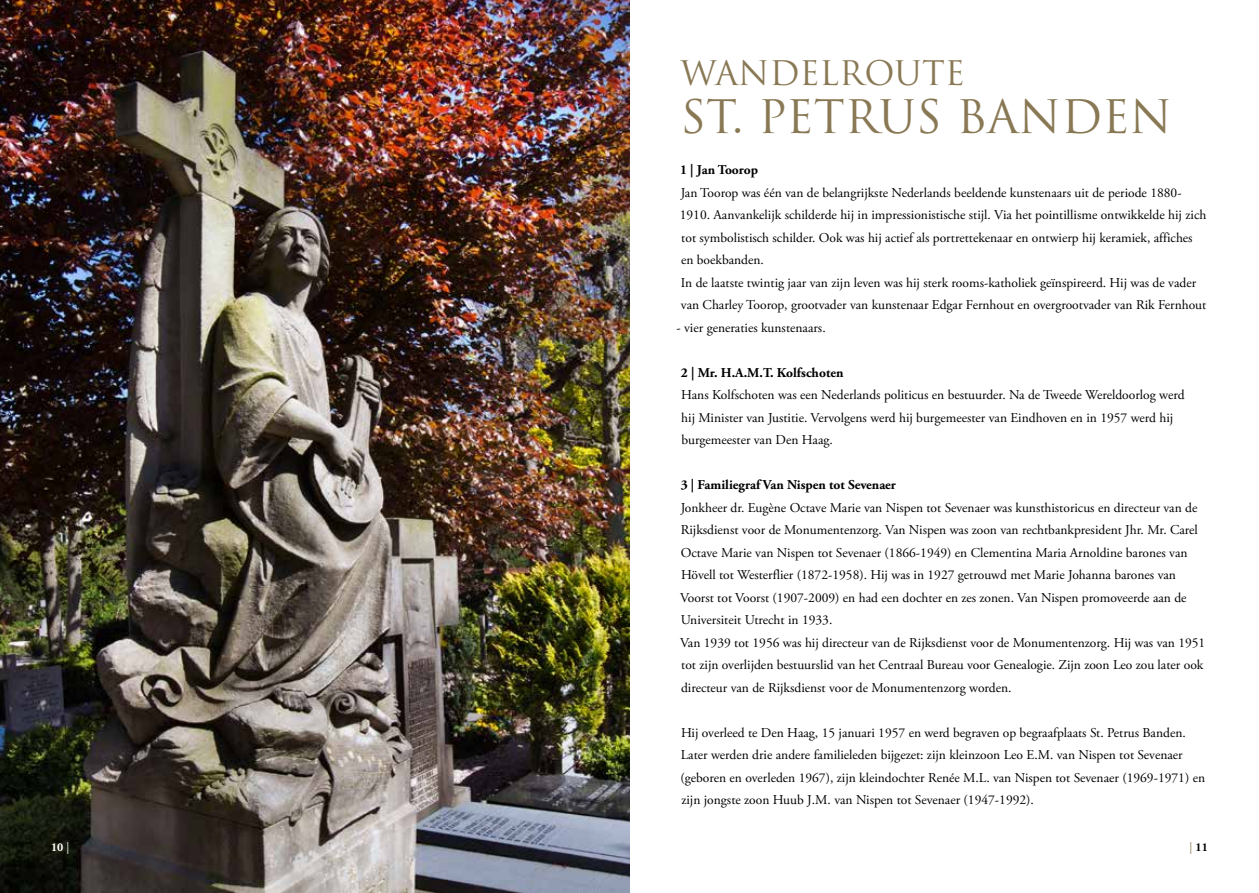
<style>
.page{position:relative;width:1259px;height:893px;background:#fff}
.page>*{position:absolute;margin:0;border:0;box-sizing:border-box;transform-origin:0 0}
.t1{font:45px "Trajan Pro";color:#897854}
.t2{font:33px "Trajan Pro";color:#897854}
.t3{font:13.5px/22.5px "Adobe Garamond Pro";color:#000}
.t4{font:700 13.5px "Adobe Garamond Pro";color:#000}
.t5{font:700 12px "Adobe Garamond Pro";color:#fff}
.t6{font:700 12px "Adobe Garamond Pro";color:#000}
.s1{font-weight:400}
.s2{font-weight:400;color:#897854}
</style>
<div class="page">
<img style="left:0;top:0;width:629px;height:893px">
<h2 class="t2" style="left:680px;top:52px;width:286px">WANDELROUTE</h2>
<h1 class="t1" style="left:680px;top:88px;width:493px">ST. PETRUS BANDEN</h1>
<p class="t4" style="left:680px;top:162px;width:80px">1 | Jan Toorop</p>
<p class="t3" style="left:680px;top:181px;width:528px">Jan Toorop was één van de belangrijkste Nederlands beeldende kunstenaars uit de periode 1880- 1910. Aanvankelijk schilderde hij in impressionistische stijl. Via het pointillisme ontwikkelde hij zich tot symbolistisch schilder. Ook was hij actief als portrettekenaar en ontwierp hij keramiek, affiches en boekbanden.<br>In de laatste twintig jaar van zijn leven was hij sterk rooms-katholiek geïnspireerd. Hij was de vader van Charley Toorop, grootvader van kunstenaar Edgar Fernhout en overgrootvader van Rik Fernhout</p>
<p class="t3" style="left:676px;top:316px;width:151px">- vier generaties kunstenaars.</p>
<p class="t4" style="left:681px;top:364px;width:164px">2 | Mr. H.A.M.T. Kolfschoten</p>
<p class="t3" style="left:681px;top:384px;width:505px">Hans Kolfschoten was een Nederlands politicus en bestuurder. Na de Tweede Wereldoorlog werd hij Minister van Justitie. Vervolgens werd hij burgemeester van Eindhoven en in 1957 werd hij burgemeester van Den Haag.</p>
<p class="t4" style="left:680px;top:477px;width:217px">3 | Familiegraf Van Nispen tot Sevenaer</p>
<p class="t3" style="left:680px;top:497px;width:527px">Jonkheer dr. Eugène Octave Marie van Nispen tot Sevenaer was kunsthistoricus en directeur van de Rijksdienst voor de Monumentenzorg. Van Nispen was zoon van rechtbankpresident Jhr. Mr. Carel Octave Marie van Nispen tot Sevenaer (1866-1949) en Clementina Maria Arnoldine barones van Hövell tot Westerflier (1872-1958). Hij was in 1927 getrouwd met Marie Johanna barones van Voorst tot Voorst (1907-2009) en had een dochter en zes zonen. Van Nispen promoveerde aan de Universiteit Utrecht in 1933.<br>Van 1939 tot 1956 was hij directeur van de Rijksdienst voor de Monumentenzorg. Hij was van 1951 tot zijn overlijden bestuurslid van het Centraal Bureau voor Genealogie. Zijn zoon Leo zou later ook directeur van de Rijksdienst voor de Monumentenzorg worden.</p>
<p class="t3" style="left:680px;top:722px;width:526px">Hij overleed te Den Haag, 15 januari 1957 en werd begraven op begraafplaats St. Petrus Banden.<br>Later werden drie andere familieleden bijgezet: zijn kleinzoon Leo E.M. van Nispen tot Sevenaer (geboren en overleden 1967), zijn kleindochter Renée M.L. van Nispen tot Sevenaer (1969-1971) en zijn jongste zoon Huub J.M. van Nispen tot Sevenaer (1947-1992).</p>
<p class="t5" style="left:51px;top:840px;width:20px">10 <span class="s1">|</span></p>
<p class="t6" style="left:1189px;top:840px;width:20px"><span class="s2">|</span> 11</p>
</div>
